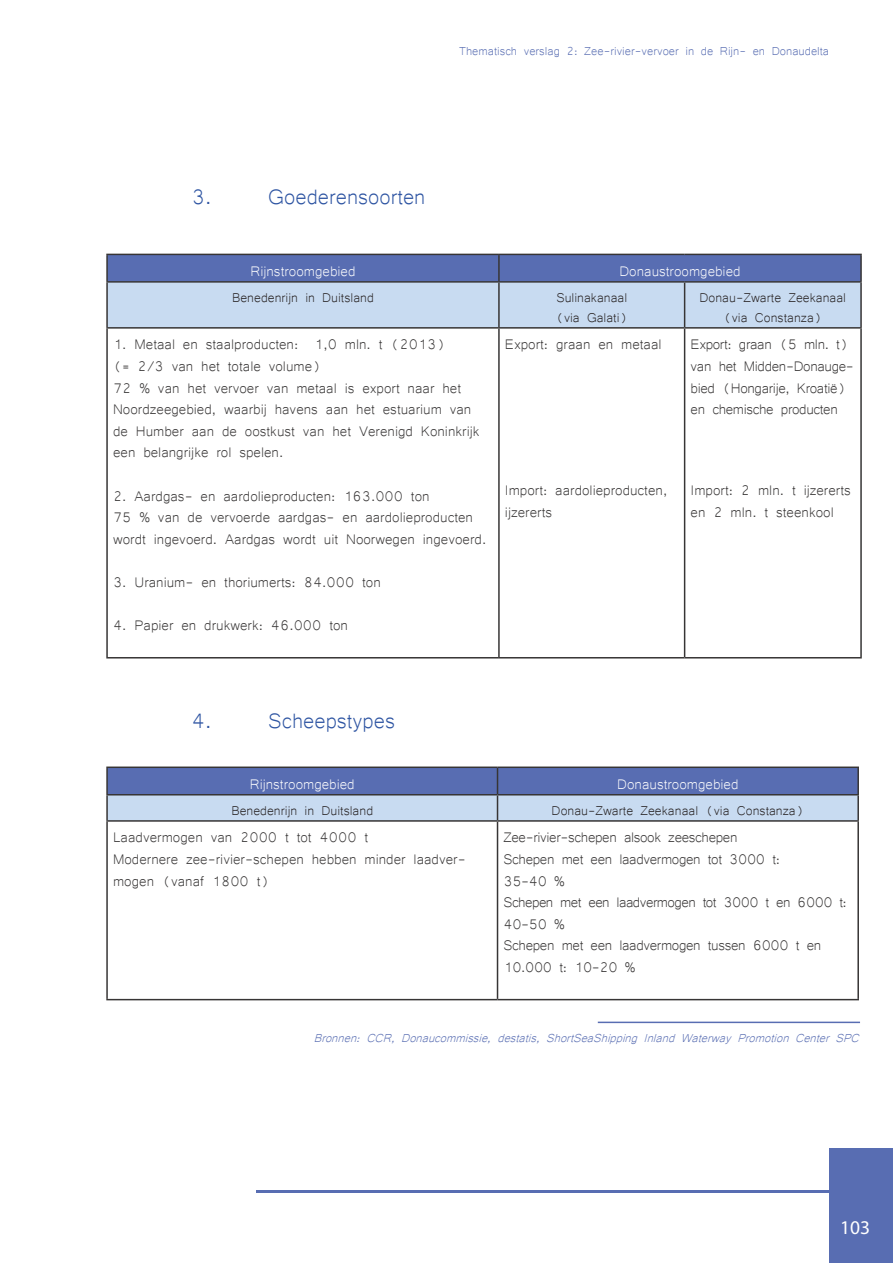
<style>
.page{position:relative;width:893px;height:1263px;background:#fff}
.page>*{position:absolute;margin:0;border:0;box-sizing:border-box;transform-origin:0 0}
.t1{font:27px "Microsoft Yi Baiti";color:#2d54a2}
.t2{font:19.5px "Myriad Pro";color:#fff}
.t3{font:18px/21.6px "Microsoft Yi Baiti";color:#373535}
.t4{font:18px/21.6px "Microsoft Yi Baiti";letter-spacing:-.02em;color:#373535}
.t5{font:18px "Microsoft Yi Baiti";color:#fff}
.t6{font:16.5px/19.8px "Microsoft Yi Baiti";color:#241f1f}
.t7{font:italic 15px "Microsoft Yi Baiti";color:#586db2}
.t8{font:15px "Microsoft Yi Baiti";color:#586db2}
</style>
<div class="page">
<div style="left:829px;top:1148px;width:64px;height:115px;background:#586db2"></div>
<hr style="left:257px;top:1191px;width:636px;height:2px;background:#586db2">
<svg style="left:108px;top:255px;width:752px;height:72px;background:#9eb1d9"></svg>
<hr style="left:106px;top:254px;width:393px;height:1px;background:#373535">
<hr style="left:106px;top:255px;width:2px;height:26px;background:#373535">
<hr style="left:499px;top:254px;width:186px;height:1px;background:#373535">
<hr style="left:498px;top:255px;width:2px;height:26px;background:#373535">
<hr style="left:685px;top:254px;width:177px;height:1px;background:#373535">
<hr style="left:860px;top:255px;width:2px;height:26px;background:#373535">
<hr style="left:106px;top:281px;width:393px;height:2px;background:#373535">
<hr style="left:106px;top:283px;width:2px;height:44px;background:#373535">
<hr style="left:499px;top:281px;width:186px;height:2px;background:#373535">
<hr style="left:498px;top:283px;width:2px;height:44px;background:#373535">
<hr style="left:685px;top:281px;width:177px;height:2px;background:#373535">
<hr style="left:684px;top:283px;width:1px;height:44px;background:#373535">
<hr style="left:860px;top:283px;width:2px;height:44px;background:#373535">
<hr style="left:106px;top:327px;width:393px;height:2px;background:#373535">
<hr style="left:106px;top:329px;width:2px;height:328px;background:#373535">
<hr style="left:499px;top:327px;width:186px;height:2px;background:#373535">
<hr style="left:498px;top:329px;width:2px;height:328px;background:#373535">
<hr style="left:685px;top:327px;width:177px;height:2px;background:#373535">
<hr style="left:684px;top:329px;width:1px;height:328px;background:#373535">
<hr style="left:860px;top:329px;width:2px;height:328px;background:#373535">
<hr style="left:106px;top:657px;width:393px;height:1px;background:#373535">
<hr style="left:499px;top:657px;width:186px;height:1px;background:#373535">
<hr style="left:685px;top:657px;width:177px;height:1px;background:#373535">
<hr style="left:106px;top:766px;width:391px;height:2px;background:#373535">
<hr style="left:106px;top:768px;width:2px;height:26px;background:#373535">
<hr style="left:497px;top:766px;width:362px;height:2px;background:#373535">
<hr style="left:857px;top:768px;width:2px;height:26px;background:#373535">
<hr style="left:106px;top:794px;width:391px;height:1px;background:#373535">
<hr style="left:106px;top:795px;width:2px;height:25px;background:#373535">
<hr style="left:497px;top:794px;width:362px;height:1px;background:#373535">
<svg style="left:107px;top:767px;width:751px;height:53px;background:#899cc8"></svg>
<hr style="left:857px;top:795px;width:2px;height:25px;background:#373535">
<hr style="left:106px;top:820px;width:391px;height:2px;background:#373535">
<hr style="left:106px;top:822px;width:2px;height:177px;background:#373535">
<hr style="left:497px;top:820px;width:362px;height:2px;background:#373535">
<hr style="left:497px;top:822px;width:1px;height:177px;background:#373535">
<hr style="left:857px;top:822px;width:2px;height:177px;background:#373535">
<hr style="left:106px;top:999px;width:391px;height:1px;background:#373535">
<hr style="left:497px;top:999px;width:362px;height:1px;background:#373535">
<hr style="left:598px;top:1021px;width:262px;height:2px;background:#586db2">
<p class="t8" style="left:459px;top:43px;width:372px">Thematisch verslag 2: Zee-rivier-vervoer in de Rijn- en Donaudelta</p>
<h1 class="t1" style="left:191px;top:181px;width:236px">3. Goederensoorten</h1>
<p class="t5" style="left:251px;top:260px;width:106px">Rijnstroomgebied</p>
<p class="t5" style="left:619px;top:260px;width:123px">Donaustroomgebied</p>
<p class="t6" style="left:232px;top:286px;width:143px">Benedenrijn in Duitsland</p>
<p class="t6" style="left:556px;top:286px;width:74px">Sulinakanaal (via Galati)</p>
<p class="t6" style="left:700px;top:286px;width:148px;text-align:center">Donau-Zwarte Zeekanaal (via Constanza)</p>
<p class="t3" style="left:113px;top:332px;width:368px">1. Metaal en staalproducten: 1,0 mln. t (2013)<br>(= 2/3 van het totale volume)<br>72 % van het vervoer van metaal is export naar het Noordzeegebied, waarbij havens aan het estuarium van de Humber aan de oostkust van het Verenigd Koninkrijk een belangrijke rol spelen.</p>
<p class="t3" style="left:113px;top:484px;width:375px">2. Aardgas- en aardolieproducten: 163.000 ton<br>75 % van de vervoerde aardgas- en aardolieproducten wordt ingevoerd. Aardgas wordt uit Noorwegen ingevoerd.</p>
<p class="t3" style="left:113px;top:570px;width:269px">3. Uranium- en thoriumerts: 84.000 ton</p>
<p class="t3" style="left:113px;top:613px;width:236px">4. Papier en drukwerk: 46.000 ton</p>
<p class="t4" style="left:691px;top:332px;width:165px">Export: graan (5 mln. t) van het Midden-Donauge&shy;bied (Hongarije, Kroatië) en chemische producten</p>
<p class="t3" style="left:505px;top:332px;width:158px">Export: graan en metaal</p>
<p class="t3" style="left:691px;top:478px;width:162px">Import: 2 mln. t ijzererts en 2 mln. t steenkool</p>
<p class="t3" style="left:505px;top:478px;width:164px">Import: aardolieproducten, ijzererts</p>
<h1 class="t1" style="left:191px;top:705px;width:205px">4. Scheepstypes</h1>
<p class="t5" style="left:250px;top:773px;width:106px">Rijnstroomgebied</p>
<p class="t5" style="left:617px;top:773px;width:123px">Donaustroomgebied</p>
<p class="t6" style="left:231px;top:799px;width:143px">Benedenrijn in Duitsland</p>
<p class="t6" style="left:552px;top:799px;width:254px">Donau-Zwarte Zeekanaal (via Constanza)</p>
<p class="t3" style="left:113px;top:825px;width:354px">Laadvermogen van 2000 t tot 4000 t<br>Modernere zee-rivier-schepen hebben minder laadver&shy;mogen (vanaf 1800 t)</p>
<p class="t4" style="left:503px;top:825px;width:345px">Zee-rivier-schepen alsook zeeschepen<br>Schepen met een laadvermogen tot 3000 t:<br>35-40 %<br>Schepen met een laadvermogen tot 3000 t en 6000 t:<br>40-50 %<br>Schepen met een laadvermogen tussen 6000 t en<br>10.000 t: 10-20 %</p>
<p class="t7" style="left:314px;top:1029px;width:551px">Bronnen: CCR, Donaucommissie, destatis, ShortSeaShipping Inland Waterway Promotion Center SPC</p>
<p class="t2" style="left:840px;top:1215px;width:32px">103</p>
</div>
